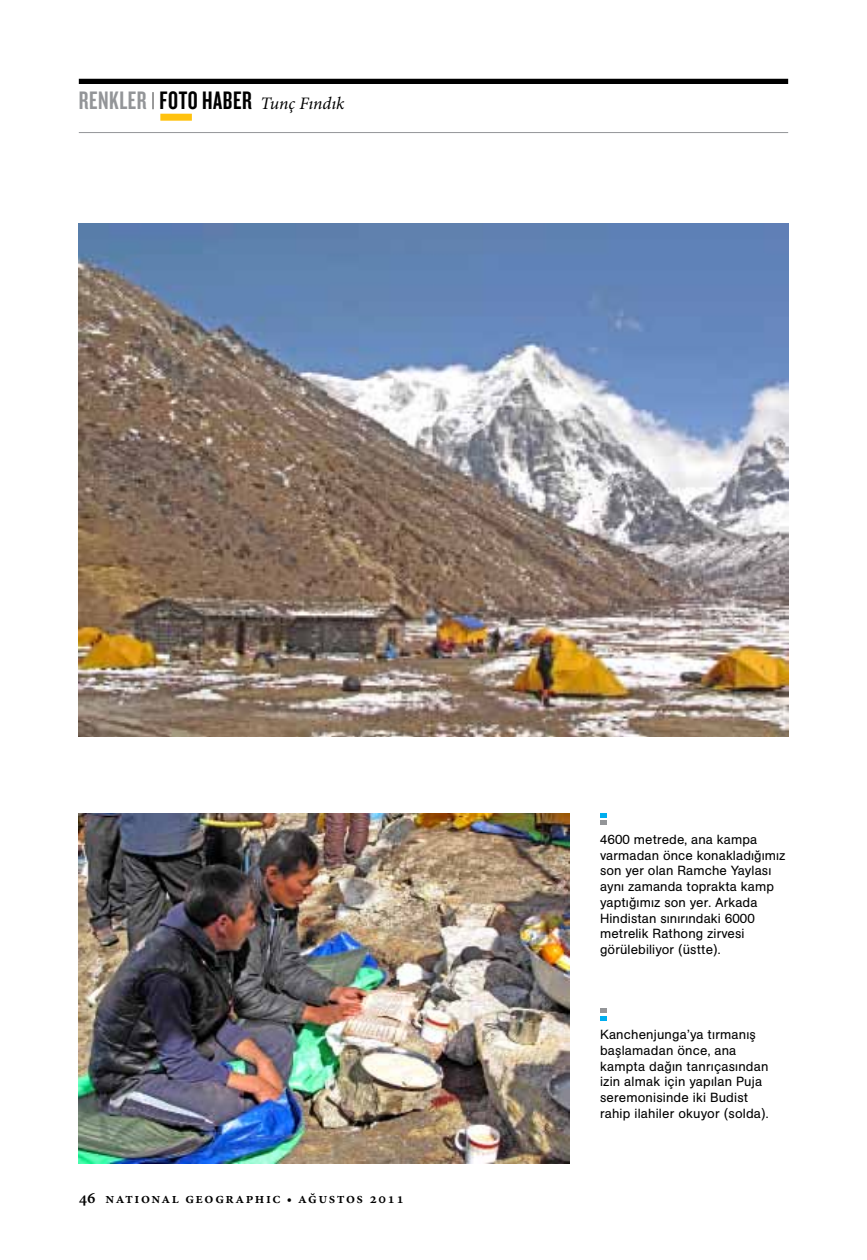
<style>
.page{position:relative;width:867px;height:1260px;background:#fff}
.page>*{position:absolute;margin:0;border:0;box-sizing:border-box;transform-origin:0 0}
.t1{font:italic 17.5px "Minion Pro";letter-spacing:-.005em;color:#000}
.t2{font:600 14.88px "Minion Pro";letter-spacing:.1em;color:#000}
.t3{font:13.12px/15.8px "AG Book Pro";letter-spacing:.01em;color:#000}
.s1{font-family:"Knockout HTF48 Featherweight";font-style:normal;font-size:26.25px;color:#939598}
.s2{font-family:"Knockout HTF48 Featherweight";font-style:normal;font-size:26.25px}
.s3{font-size:16.62px}
.s4{font-size:13.12px}
</style>
<div class="page">
<hr style="left:79px;top:132px;width:709px;height:1px;background:#939598">
<div style="left:79px;top:79px;width:709px;height:5px;background:#000"></div>
<div style="left:160px;top:114px;width:32px;height:7px;background:#ffc20e"></div>
<img style="left:79px;top:223px;width:709px;height:513px">
<svg style="left:600px;top:1008px;width:6px;height:12px"></svg>
<svg style="left:600px;top:813px;width:6px;height:12px"></svg>
<img style="left:79px;top:813px;width:490px;height:350px">
<h1 class="t1" style="left:79px;top:92px;width:267px"><span class="s1">RENKLER</span> <sup>|</sup> <span class="s2">FOTO HABER</span> Tunç Fındık</h1>
<p class="t2" style="left:79px;top:1188px;width:327px"><span class="s3">46</span> national geographic <span class="s4">•</span> ağustos 2011</p>
<p class="t3" style="left:600px;top:831px;width:187px">4600 metrede, ana kampa varmadan önce konakladığımız son yer olan Ramche Yaylası aynı zamanda toprakta kamp yaptığımız son yer. Arkada<br>Hindistan sınırındaki 6000 metrelik Rathong zirvesi görülebiliyor (üstte).</p>
<p class="t3" style="left:600px;top:1026px;width:170px">Kanchenjunga’ya tırmanış başlamadan önce, ana kampta dağın tanrıçasından izin almak için yapılan Puja seremonisinde iki Budist rahip ilahiler okuyor (solda).</p>
</div>
